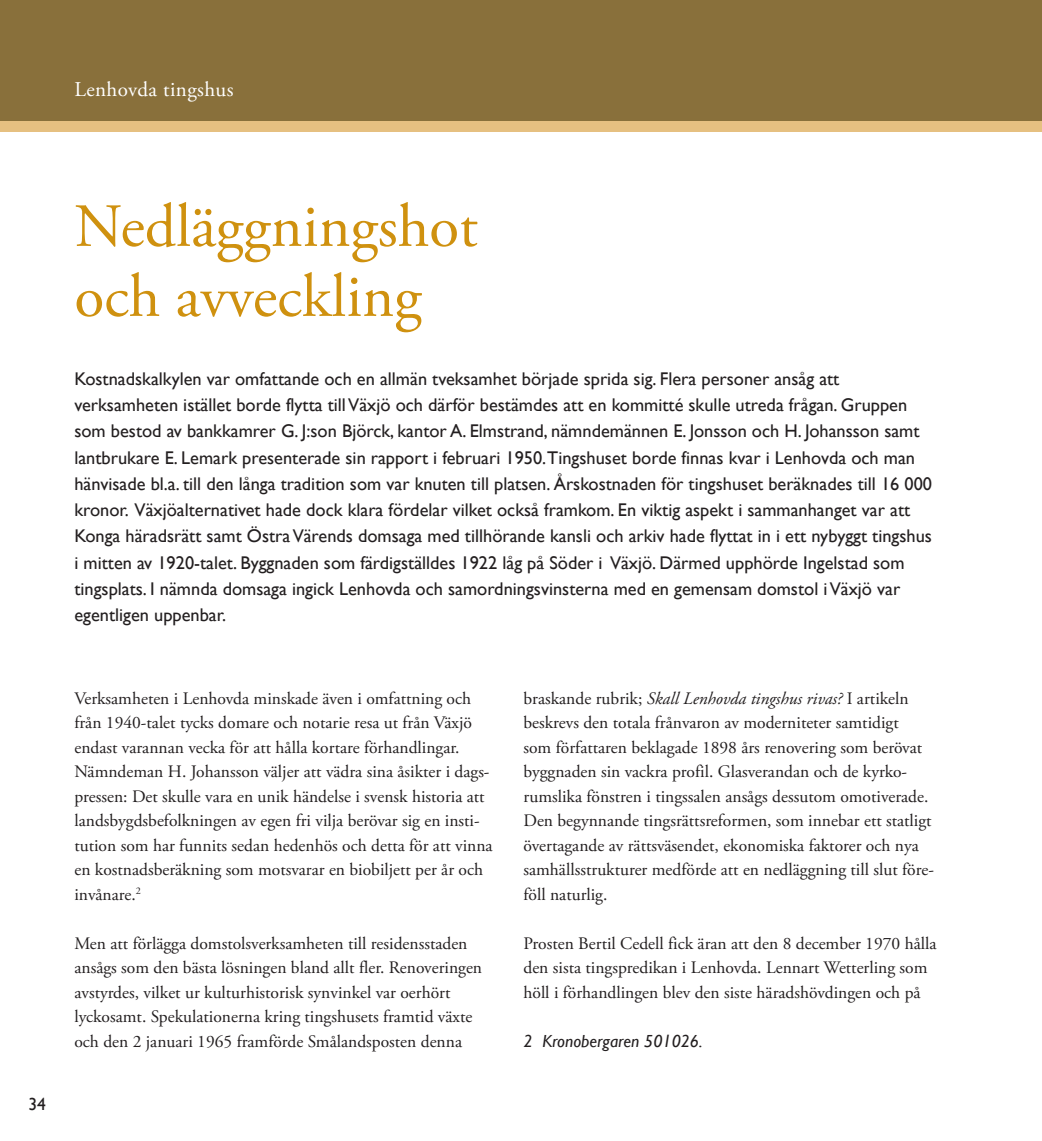
<style>
.page{position:relative;width:1042px;height:1141px;background:#fff}
.page>*{position:absolute;margin:0;border:0;box-sizing:border-box;transform-origin:0 0}
.t1{font:61.25px/70px "Adobe Garamond Pro";color:#cf910f}
.t2{font:21px "Adobe Garamond Pro";letter-spacing:.02em;color:#fff}
.t3{font:18.38px/26.2px "Gill Sans";color:#231f20}
.t4{font:17.5px/24.5px "Adobe Garamond Pro";color:#231f20}
.t5{font:italic 17.5px "Gill Sans";color:#231f20}
.t6{font:17.5px "Gill Sans";color:#231f20}
.s1{font-style:italic}
</style>
<div class="page">
<div style="left:0;top:121px;width:1042px;height:11px;background:#e6c081"></div>
<div style="left:0;top:0;width:1042px;height:121px;background:#89703b"></div>
<p class="t2" style="left:74px;top:77px;width:161px">Lenhovda tingshus</p>
<p class="t6" style="left:28px;top:1094px;width:19px">34</p>
<h1 class="t1" style="left:74px;top:194px;width:405px">Nedläggningshot och avveckling</h1>
<p class="t3" style="left:74px;top:365px;width:859px">Kostnadskalkylen var omfattande och en allmän tveksamhet började sprida sig. Flera personer ansåg att verksamheten istället borde flytta till Växjö och därför bestämdes att en kommitté skulle utreda frågan. Gruppen som bestod av bankkamrer G. J:son Björck, kantor A. Elmstrand, nämndemännen E. Jonsson och H. Johansson samt lantbrukare E. Lemark presenterade sin rapport i februari 1950.Tingshuset borde finnas kvar i Lenhovda och man hänvisade bl.a. till den långa tradition som var knuten till platsen. Årskostnaden för tingshuset beräknades till 16 000 kronor. Växjöalternativet hade dock klara fördelar vilket också framkom. En viktig aspekt i sammanhanget var att Konga häradsrätt samt Östra Värends domsaga med tillhörande kansli och arkiv hade flyttat in i ett nybyggt tingshus i mitten av 1920-talet. Byggnaden som färdigställdes 1922 låg på Söder i Växjö. Därmed upphörde Ingelstad som tingsplats. I nämnda domsaga ingick Lenhovda och samordningsvinsterna med en gemensam domstol i Växjö var egentligen uppenbar.</p>
<p class="t4" style="left:74px;top:686px;width:420px">Verksamheten i Lenhovda minskade även i omfattning och från 1940-talet tycks domare och notarie resa ut från Växjö endast varannan vecka för att hålla kortare förhandlingar.<br>Nämndeman H. Johansson väljer att vädra sina åsikter i dags&shy;pressen: Det skulle vara en unik händelse i svensk historia att landsbygdsbefolkningen av egen fri vilja berövar sig en insti&shy;tution som har funnits sedan hedenhös och detta för att vinna en kostnadsberäkning som motsvarar en biobiljett per år och invånare.<sup>2</sup></p>
<p class="t4" style="left:74px;top:931px;width:409px">Men att förlägga domstolsverksamheten till residensstaden ansågs som den bästa lösningen bland allt fler. Renoveringen avstyrdes, vilket ur kulturhistorisk synvinkel var oerhört lyckosamt. Spekulationerna kring tingshusets framtid växte och den 2 januari 1965 framförde Smålandsposten denna</p>
<p class="t4" style="left:523px;top:686px;width:412px">braskande rubrik; <span class="s1">Skall Lenhovda tingshus rivas?</span> I artikeln beskrevs den totala frånvaron av moderniteter samtidigt<br>som författaren beklagade 1898 års renovering som berövat byggnaden sin vackra profil. Glasverandan och de kyrko&shy;rumslika fönstren i tingssalen ansågs dessutom omotiverade.<br>Den begynnande tingsrättsreformen, som innebar ett statligt övertagande av rättsväsendet, ekonomiska faktorer och nya samhällsstrukturer medförde att en nedläggning till slut före&shy;föll naturlig.</p>
<p class="t4" style="left:523px;top:931px;width:414px">Prosten Bertil Cedell fick äran att den 8 december 1970 hålla den sista tingspredikan i Lenhovda. Lennart Wetterling som höll i förhandlingen blev den siste häradshövdingen och på</p>
<p class="t5" style="left:523px;top:1031px;width:180px">2 Kronobergaren 501026.</p>
</div>
